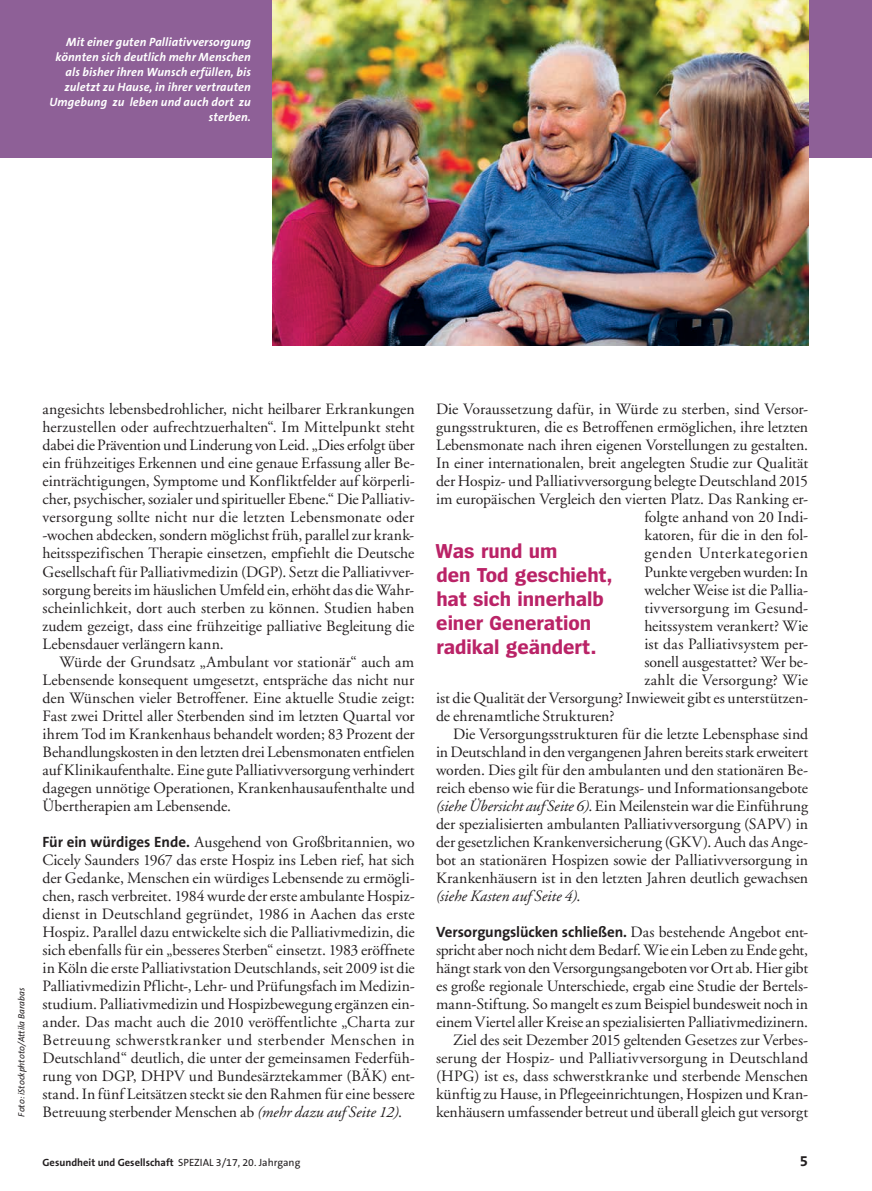
<style>
.page{position:relative;width:872px;height:1191px;background:#fff}
.page>*{position:absolute;margin:0;border:0;box-sizing:border-box;transform-origin:0 0}
.t1{font:700 21px/24px "Spiegel";letter-spacing:-.005em;color:#ba2367}
.Fließ_oE{font:15.75px/18px "GG Garamond";color:#231f20;text-align:justify}
.Fließ_mE{font:15.75px/18px "GG Garamond";letter-spacing:-.005em;color:#231f20;text-align:justify}
.Fließ_oE-2{font:15.75px "GG Garamond";letter-spacing:.045em;color:#231f20}
.Fließ_oE-3{font:700 15px "The Sans B7";letter-spacing:-.005em;color:#231f20}
.BU_negativ_rechts{font:italic 700 12px/15px "The Sans B7";letter-spacing:.01em;color:#fff;text-align:right}
.t2{font:700 10.5px "The Sans B7";color:#231f20}
.Fotonachweis{font:italic 9px "The Sans B5 Plain";color:#231f20}
.s1{font-family:"The Sans B7";font-weight:700;font-size:15px}
.s2{font-style:italic}
.s3{font-family:"GG Garamond";font-weight:400;font-size:15.75px}
.s4{font-family:"The Sans B5 Plain";font-weight:400}
</style>
<div class="page">
<div style="left:0;top:0;width:872px;height:157px;background:#8e6097"></div>
<img style="left:272px;top:0;width:536px;height:346px">
<p class="BU_negativ_rechts" style="left:49px;top:34px;width:203px">Mit einer guten Palliativversorgung könnten sich deutlich mehr Menschen als bisher ihren Wunsch erfüllen, bis zuletzt zu Hause, in ihrer vertrauten<br>Umgebung zu leben und auch dort zu sterben.</p>
<p class="Fotonachweis" style="left:17px;top:1116px;width:130px;rotate:-90deg">Foto: iStockphtoto/Attila Barabas</p>
<p class="Fließ_oE" style="left:43px;top:400px;width:374px">angesichts lebensbedrohlicher, nicht heilbarer Erkrankungen herzustellen oder aufrechtzuerhalten“. Im Mittelpunkt steht dabei die Prävention und Linderung von Leid. „Dies erfolgt über ein frühzeitiges Erkennen und eine genaue Erfassung aller Be&shy;einträchtigungen, Symptome und Konfliktfelder auf körperli&shy;cher, psychischer, sozialer und spiritueller Ebene.“ Die Palliativ&shy;versorgung sollte nicht nur die letzten Lebensmonate oder -wochen abdecken, sondern möglichst früh, parallel zur krank&shy;heitsspezifischen Therapie einsetzen, empfiehlt die Deutsche Gesellschaft für Palliativmedizin (DGP). Setzt die Palliativver&shy;sorgung bereits im häuslichen Umfeld ein, erhöht das die Wahr&shy;scheinlichkeit, dort auch sterben zu können. Studien haben zudem gezeigt, dass eine frühzeitige palliative Begleitung die Lebensdauer verlängern kann.</p>
<p class="Fließ_mE" style="left:43px;top:652px;width:374px;text-indent:17px">Würde der Grundsatz „Ambulant vor stationär“ auch am Lebensende konsequent umgesetzt, entspräche das nicht nur den Wünschen vieler Betroffener. Eine aktuelle Studie zeigt:<br>Fast zwei Drittel aller Sterbenden sind im letzten Quartal vor ihrem Tod im Krankenhaus behandelt worden; 83 Prozent der Behandlungskosten in den letzten drei Lebensmonaten entfielen auf Klinikaufenthalte. Eine gute Palliativversorgung verhindert dagegen unnötige Operationen, Krankenhausaufenthalte und Übertherapien am Lebensende.</p>
<p class="Fließ_oE" style="left:43px;top:832px;width:374px"><span class="s1">Für ein würdiges Ende.</span> Ausgehend von Großbritannien, wo Cicely Saunders 1967 das erste Hospiz ins Leben rief, hat sich der Gedanke, Menschen ein würdiges Lebensende zu ermögli&shy;chen, rasch verbreitet. 1984 wurde der erste ambulante Hospiz&shy;dienst in Deutschland gegründet, 1986 in Aachen das erste Hospiz. Parallel dazu entwickelte sich die Palliativmedizin, die sich ebenfalls für ein „besseres Sterben“ einsetzt. 1983 eröffnete in Köln die erste Palliativstation Deutschlands, seit 2009 ist die Palliativmedizin Pflicht-, Lehr- und Prüfungsfach im Medizin&shy;studium. Palliativmedizin und Hospizbewegung ergänzen ein&shy;ander. Das macht auch die 2010 veröffentlichte „Charta zur Betreuung schwerstkranker und sterbender Menschen in Deutschland“ deutlich, die unter der gemeinsamen Federfüh&shy;rung von DGP, DHPV und Bundesärztekammer (BÄK) ent&shy;stand. In fünf Leitsätzen steckt sie den Rahmen für eine bessere Betreuung sterbender Menschen ab <span class="s2">(mehr dazu auf Seite 12)</span>.</p>
<p class="Fließ_oE" style="left:436px;top:400px;width:374px">Die Voraussetzung dafür, in Würde zu sterben, sind Versor-</p>
<p class="Fließ_oE" style="left:436px;top:418px;width:374px">gungsstrukturen, die es Betroffenen ermöglichen, ihre letzten</p>
<p class="Fließ_oE" style="left:436px;top:436px;width:374px">Lebensmonate nach ihren eigenen Vorstellungen zu gestalten.</p>
<p class="Fließ_oE" style="left:436px;top:454px;width:374px">In einer internationalen, breit angelegten Studie zur Qualität</p>
<p class="Fließ_oE" style="left:436px;top:472px;width:374px">der Hospiz- und Palliativversorgung belegte Deutschland 2015</p>
<p class="Fließ_oE" style="left:436px;top:490px;width:374px">im europäischen Vergleich den vierten Platz. Das Ranking er-</p>
<p class="Fließ_oE" style="left:644px;top:508px;width:165px">folgte anhand von 20 Indi-</p>
<p class="Fließ_oE" style="left:644px;top:526px;width:165px">katoren, für die in den fol-</p>
<p class="Fließ_oE-2" style="left:644px;top:544px;width:165px">genden Unterkategorien</p>
<p class="Fließ_oE" style="left:644px;top:562px;width:165px">Punkte vergeben wurden: In</p>
<p class="Fließ_oE" style="left:644px;top:580px;width:165px">welcher Weise ist die Pallia-</p>
<p class="Fließ_oE" style="left:644px;top:598px;width:165px">tivversorgung im Gesund-</p>
<p class="Fließ_oE" style="left:644px;top:616px;width:165px">heitssystem verankert? Wie</p>
<p class="Fließ_oE" style="left:644px;top:634px;width:165px">ist das Palliativsystem per-</p>
<p class="Fließ_oE" style="left:644px;top:652px;width:165px">sonell ausgestattet? Wer be-</p>
<p class="Fließ_oE" style="left:644px;top:670px;width:165px">zahlt die Versorgung? Wie</p>
<p class="Fließ_oE" style="left:436px;top:688px;width:374px">ist die Qualität der Versorgung? Inwieweit gibt es unterstützen-</p>
<p class="Fließ_oE" style="left:436px;top:706px;width:180px">de ehrenamtliche Strukturen?</p>
<p class="Fließ_mE" style="left:436px;top:724px;width:374px;text-indent:17px">Die Versorgungsstrukturen für die letzte Lebensphase sind in Deutschland in den vergangenen Jahren bereits stark erweitert worden. Dies gilt für den ambulanten und den stationären Be&shy;reich ebenso wie für die Beratungs- und Informationsangebote <span class="s2">(siehe Übersicht auf Seite 6)</span>. Ein Meilenstein war die Einführung der spezialisierten ambulanten Palliativversorgung (SAPV) in der gesetzlichen Krankenversicherung (GKV). Auch das Ange&shy;bot an stationären Hospizen sowie der Palliativversorgung in Krankenhäusern ist in den letzten Jahren deutlich gewachsen <span class="s2">(siehe Kasten auf Seite 4)</span>.</p>
<p class="Fließ_oE-3" style="left:436px;top:923px;width:374px">Versorgungslücken schließen. <span class="s3">Das bestehende Angebot ent-</span></p>
<p class="Fließ_oE" style="left:436px;top:940px;width:374px">spricht aber noch nicht dem Bedarf. Wie ein Leben zu Ende geht, hängt stark von den Versorgungsangeboten vor Ort ab. Hier gibt es große regionale Unterschiede, ergab eine Studie der Bertels&shy;mann-Stiftung. So mangelt es zum Beispiel bundesweit noch in einem Viertel aller Kreise an spezialisierten Palliativmedizinern.</p>
<p class="Fließ_mE" style="left:436px;top:1030px;width:374px;text-indent:17px">Ziel des seit Dezember 2015 geltenden Gesetzes zur Verbes&shy;serung der Hospiz- und Palliativversorgung in Deutschland (HPG) ist es, dass schwerstkranke und sterbende Menschen künftig zu Hause, in Pflegeeinrichtungen, Hospizen und Kran-</p>
<p class="t1" style="left:435px;top:539px;width:179px">Was rund um<br>den Tod geschieht, hat sich innerhalb einer Generation radikal geändert.</p>
<p class="Fließ_mE" style="left:436px;top:1102px;width:374px">kenhäusern umfassender betreut und überall gleich gut versorgt</p>
<p class="t2" style="left:43px;top:1156px;width:259px">Gesundheit und Gesellschaft <span class="s4">SPEZIAL 3/17, 20. Jahrgang</span></p>
<p class="Fließ_oE-3" style="left:800px;top:1152px;width:10px">5</p>
</div>
